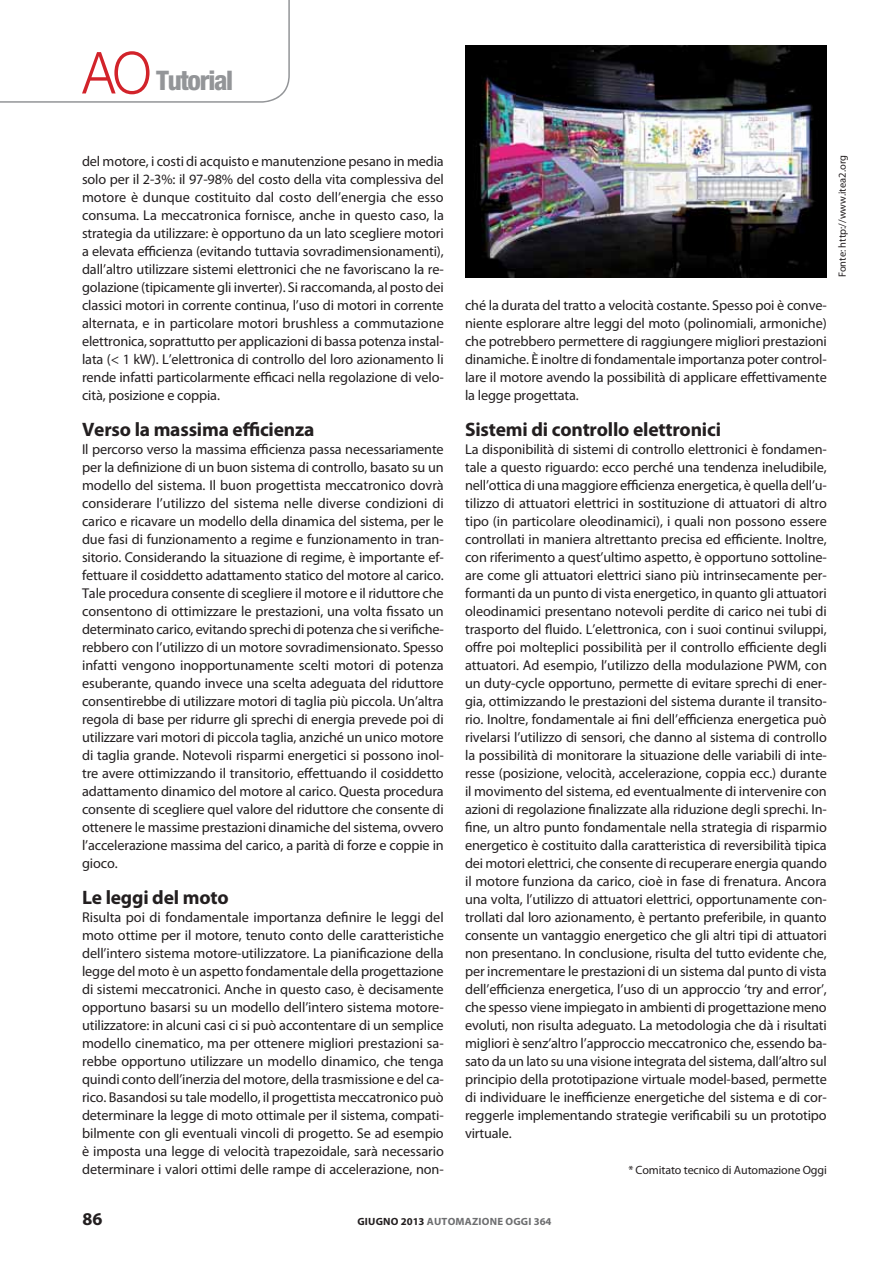
<style>
.page{position:relative;width:888px;height:1262px;background:#fff}
.page>*{position:absolute;margin:0;border:0;box-sizing:border-box;transform-origin:0 0}
.t1{font:800 condensed 27px "Helvetica Neue LT";letter-spacing:-.05em;color:#939598}
.t2{font:700 19.5px "Myriad Pro";letter-spacing:-.01em;color:#231f20}
.t3{font:700 18px "Myriad Pro";color:#231f20}
.t4{font:14.25px/18px "Myriad Pro";letter-spacing:-.01em;color:#231f20;text-align:justify}
.t5{font:12px "Myriad Pro";letter-spacing:-.01em;color:#231f20}
.t6{font:700 10.5px "Myriad Pro";letter-spacing:.02em;color:#6d6e70}
.t7{font:10.5px "Myriad Pro";color:#231f20}
.s1{font-weight:300;font-stretch:normal;font-size:57.9px;color:#d2232a}
.s2{color:#231f20}
</style>
<div class="page">
<svg style="left:0;top:0;width:290px;height:103px"></svg>
<img style="left:465px;top:46px;width:361px;height:231px">
<h1 class="t1" style="left:82px;top:65px;width:152px"><span class="s1">AO</span> Tutorial</h1>
<p class="t4" style="left:82px;top:153px;width:363px">del motore, i costi di acquisto e manutenzione pesano in media solo per il 2-3%: il 97-98% del costo della vita complessiva del motore è dunque costituito dal costo dell’energia che esso consuma. La meccatronica fornisce, anche in questo caso, la strategia da utilizzare: è opportuno da un lato scegliere motori a elevata efficienza (evitando tuttavia sovradimensionamenti), dall’altro utilizzare sistemi elettronici che ne favoriscano la re&shy;golazione (tipicamente gli inverter). Si raccomanda, al posto dei classici motori in corrente continua, l’uso di motori in corrente alternata, e in particolare motori brushless a commutazione elettronica, soprattutto per applicazioni di bassa potenza instal&shy;lata (&lt; 1 kW). L’elettronica di controllo del loro azionamento li rende infatti particolarmente efficaci nella regolazione di velo&shy;cità, posizione e coppia.</p>
<h2 class="t2" style="left:82px;top:422px;width:234px">Verso la massima efficienza</h2>
<p class="t4" style="left:82px;top:441px;width:363px">Il percorso verso la massima efficienza passa necessariamente per la definizione di un buon sistema di controllo, basato su un modello del sistema. Il buon progettista meccatronico dovrà considerare l’utilizzo del sistema nelle diverse condizioni di carico e ricavare un modello della dinamica del sistema, per le due fasi di funzionamento a regime e funzionamento in tran&shy;sitorio. Considerando la situazione di regime, è importante ef&shy;fettuare il cosiddetto adattamento statico del motore al carico.<br>Tale procedura consente di scegliere il motore e il riduttore che consentono di ottimizzare le prestazioni, una volta fissato un determinato carico, evitando sprechi di potenza che si verifiche&shy;rebbero con l’utilizzo di un motore sovradimensionato. Spesso infatti vengono inopportunamente scelti motori di potenza esuberante, quando invece una scelta adeguata del riduttore consentirebbe di utilizzare motori di taglia più piccola. Un’altra regola di base per ridurre gli sprechi di energia prevede poi di utilizzare vari motori di piccola taglia, anziché un unico motore di taglia grande. Notevoli risparmi energetici si possono inol&shy;tre avere ottimizzando il transitorio, effettuando il cosiddetto adattamento dinamico del motore al carico. Questa procedura consente di scegliere quel valore del riduttore che consente di ottenere le massime prestazioni dinamiche del sistema, ovvero l’accelerazione massima del carico, a parità di forze e coppie in gioco.</p>
<h2 class="t2" style="left:82px;top:890px;width:148px">Le leggi del moto</h2>
<p class="t4" style="left:82px;top:909px;width:363px">Risulta poi di fondamentale importanza definire le leggi del moto ottime per il motore, tenuto conto delle caratteristiche dell’intero sistema motore-utilizzatore. La pianificazione della legge del moto è un aspetto fondamentale della progettazione di sistemi meccatronici. Anche in questo caso, è decisamente opportuno basarsi su un modello dell’intero sistema motore&shy;utilizzatore: in alcuni casi ci si può accontentare di un semplice modello cinematico, ma per ottenere migliori prestazioni sa&shy;rebbe opportuno utilizzare un modello dinamico, che tenga quindi conto dell’inerzia del motore, della trasmissione e del ca&shy;rico. Basandosi su tale modello, il progettista meccatronico può determinare la legge di moto ottimale per il sistema, compati&shy;bilmente con gli eventuali vincoli di progetto. Se ad esempio è imposta una legge di velocità trapezoidale, sarà necessario determinare i valori ottimi delle rampe di accelerazione, non-</p>
<p class="t4" style="left:465px;top:297px;width:363px">ché la durata del tratto a velocità costante. Spesso poi è conve&shy;niente esplorare altre leggi del moto (polinomiali, armoniche) che potrebbero permettere di raggiungere migliori prestazioni dinamiche. È inoltre di fondamentale importanza poter control&shy;lare il motore avendo la possibilità di applicare effettivamente la legge progettata.</p>
<h2 class="t2" style="left:465px;top:422px;width:257px">Sistemi di controllo elettronici</h2>
<p class="t4" style="left:465px;top:441px;width:363px">La disponibilità di sistemi di controllo elettronici è fondamen&shy;tale a questo riguardo: ecco perché una tendenza ineludibile, nell’ottica di una maggiore efficienza energetica, è quella dell’u&shy;tilizzo di attuatori elettrici in sostituzione di attuatori di altro tipo (in particolare oleodinamici), i quali non possono essere controllati in maniera altrettanto precisa ed efficiente. Inoltre, con riferimento a quest’ultimo aspetto, è opportuno sottoline&shy;are come gli attuatori elettrici siano più intrinsecamente per&shy;formanti da un punto di vista energetico, in quanto gli attuatori oleodinamici presentano notevoli perdite di carico nei tubi di trasporto del fluido. L’elettronica, con i suoi continui sviluppi, offre poi molteplici possibilità per il controllo efficiente degli attuatori. Ad esempio, l’utilizzo della modulazione PWM, con un duty-cycle opportuno, permette di evitare sprechi di ener&shy;gia, ottimizzando le prestazioni del sistema durante il transito&shy;rio. Inoltre, fondamentale ai fini dell’efficienza energetica può rivelarsi l’utilizzo di sensori, che danno al sistema di controllo la possibilità di monitorare la situazione delle variabili di inte&shy;resse (posizione, velocità, accelerazione, coppia ecc.) durante il movimento del sistema, ed eventualmente di intervenire con azioni di regolazione finalizzate alla riduzione degli sprechi. In&shy;fine, un altro punto fondamentale nella strategia di risparmio energetico è costituito dalla caratteristica di reversibilità tipica dei motori elettrici, che consente di recuperare energia quando il motore funziona da carico, cioè in fase di frenatura. Ancora una volta, l’utilizzo di attuatori elettrici, opportunamente con&shy;trollati dal loro azionamento, è pertanto preferibile, in quanto consente un vantaggio energetico che gli altri tipi di attuatori non presentano. In conclusione, risulta del tutto evidente che, per incrementare le prestazioni di un sistema dal punto di vista dell’efficienza energetica, l’uso di un approccio ‘try and error’, che spesso viene impiegato in ambienti di progettazione meno evoluti, non risulta adeguato. La metodologia che dà i risultati migliori è senz’altro l’approccio meccatronico che, essendo ba&shy;sato da un lato su una visione integrata del sistema, dall’altro sul principio della prototipazione virtuale model-based, permette di individuare le inefficienze energetiche del sistema e di cor&shy;reggerle implementando strategie verificabili su un prototipo virtuale.</p>
<p class="t5" style="left:628px;top:1165px;width:200px">* Comitato tecnico di Automazione Oggi</p>
<p class="t7" style="left:838px;top:277px;width:124px;rotate:-90deg">Fonte: http://www.itea2.org</p>
<p class="t3" style="left:83px;top:1212px;width:21px">86</p>
<p class="t6" style="left:357px;top:1217px;width:196px"><span class="s2">GIUGNO 2013</span> AUTOMAZIONE OGGI 364</p>
</div>
